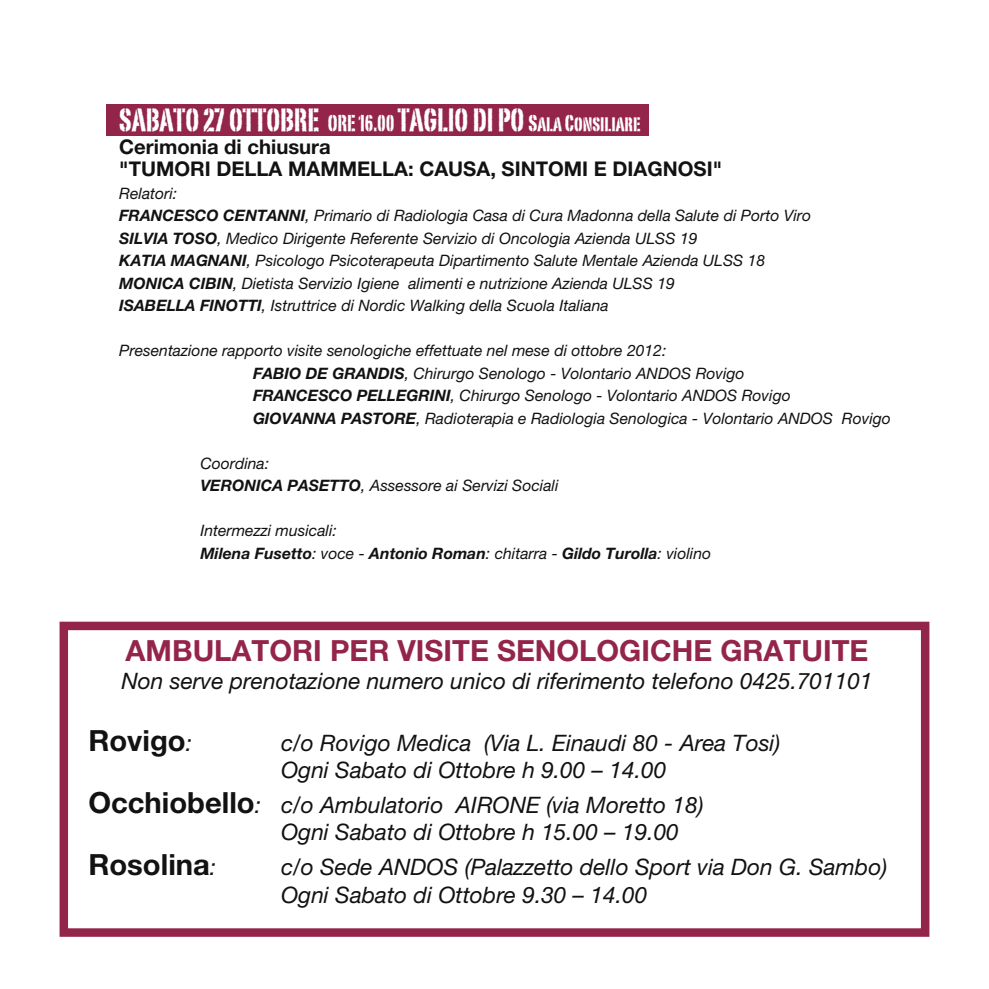
<style>
.page{position:relative;width:989px;height:989px;background:#fff}
.page>*{position:absolute;margin:0;border:0;box-sizing:border-box;transform-origin:0 0}
.t1{font:31.5px "Portago ITCTT";color:#fff}
.t2{font:700 29.25px "Helvetica Neue";color:#94254a}
.t3{font:700 29.25px "Helvetica Neue";color:#121212}
.t4{font:italic 22.72px/27.2px "Helvetica Neue";color:#121212}
.t5{font:700 20.25px/22.5px "Helvetica Neue";color:#121212}
.t6{font:italic 15.75px/22.5px "Helvetica Neue";color:#121212}
.s1{font-size:22.5px}
.s2{font-weight:700}
.s3{font-weight:400;font-style:italic;font-size:22.72px}
.s4{font-weight:700;font-style:normal;font-size:29.25px}
</style>
<div class="page">
<div style="left:106px;top:104px;width:542px;height:31px;background:#94254a"></div>
<div style="left:60px;top:621px;width:869px;height:315px;border:8px solid #94254a"></div>
<h1 class="t1" style="left:119px;top:100px;width:522px">SABATO 27 OTTOBRE <span class="s1">ORE 16.00</span> TAGLIO DI PO <span class="s1">Sala Consiliare</span></h1>
<p class="t5" style="left:119px;top:135px;width:604px">Cerimonia di chiusura<br>"TUMORI DELLA MAMMELLA: CAUSA, SINTOMI E DIAGNOSI"</p>
<p class="t6" style="left:119px;top:182px;width:693px">Relatori:<br><span class="s2">FRANCESCO CENTANNI</span>, Primario di Radiologia Casa di Cura Madonna della Salute di Porto Viro <span class="s2">SILVIA TOSO</span>, Medico Dirigente Referente Servizio di Oncologia Azienda ULSS 19<br><span class="s2">KATIA MAGNANI</span>, Psicologo Psicoterapeuta Dipartimento Salute Mentale Azienda ULSS 18<br><span class="s2">MONICA CIBIN</span>, Dietista Servizio Igiene alimenti e nutrizione Azienda ULSS 19<br><span class="s2">ISABELLA FINOTTI</span>, Istruttrice di Nordic Walking della Scuola Italiana</p>
<p class="t6" style="left:253px;top:339px;width:639px;text-indent:-134px">Presentazione rapporto visite senologiche effettuate nel mese di ottobre 2012:<br><span class="s2">FABIO DE GRANDIS</span>, Chirurgo Senologo - Volontario ANDOS Rovigo<br><span class="s2">FRANCESCO PELLEGRINI</span>, Chirurgo Senologo - Volontario ANDOS Rovigo<br><span class="s2">GIOVANNA PASTORE</span>, Radioterapia e Radiologia Senologica - Volontario ANDOS Rovigo</p>
<p class="t6" style="left:200px;top:452px;width:360px">Coordina:<br><span class="s2">VERONICA PASETTO</span>, Assessore ai Servizi Sociali</p>
<p class="t6" style="left:200px;top:519px;width:512px">Intermezzi musicali:<br><span class="s2">Milena Fusetto</span>: voce - <span class="s2">Antonio Roman</span>: chitarra - <span class="s2">Gildo Turolla</span>: violino</p>
<h2 class="t2" style="left:126px;top:633px;width:744px">AMBULATORI PER VISITE SENOLOGICHE GRATUITE</h2>
<h3 class="t4" style="left:121px;top:666px;width:752px">Non serve prenotazione numero unico di riferimento telefono 0425.701101</h3>
<h2 class="t3" style="left:88px;top:722px;width:105px">Rovigo<span class="s3">:</span></h2>
<h3 class="t4" style="left:281px;top:729px;width:501px">c/o Rovigo Medica (Via L. Einaudi 80 - Area Tosi)<br>Ogni Sabato di Ottobre h 9.00 – 14.00</h3>
<h3 class="t4" style="left:281px;top:791px;width:424px;text-indent:-193px"><span class="s4">Occhiobello</span>: c/o Ambulatorio AIRONE (via Moretto 18)<br>Ogni Sabato di Ottobre h 15.00 – 19.00</h3>
<h2 class="t3" style="left:88px;top:847px;width:129px">Rosolina<span class="s3">:</span></h2>
<h3 class="t4" style="left:281px;top:853px;width:607px">c/o Sede ANDOS (Palazzetto dello Sport via Don G. Sambo)<br>Ogni Sabato di Ottobre 9.30 – 14.00</h3>
</div>
